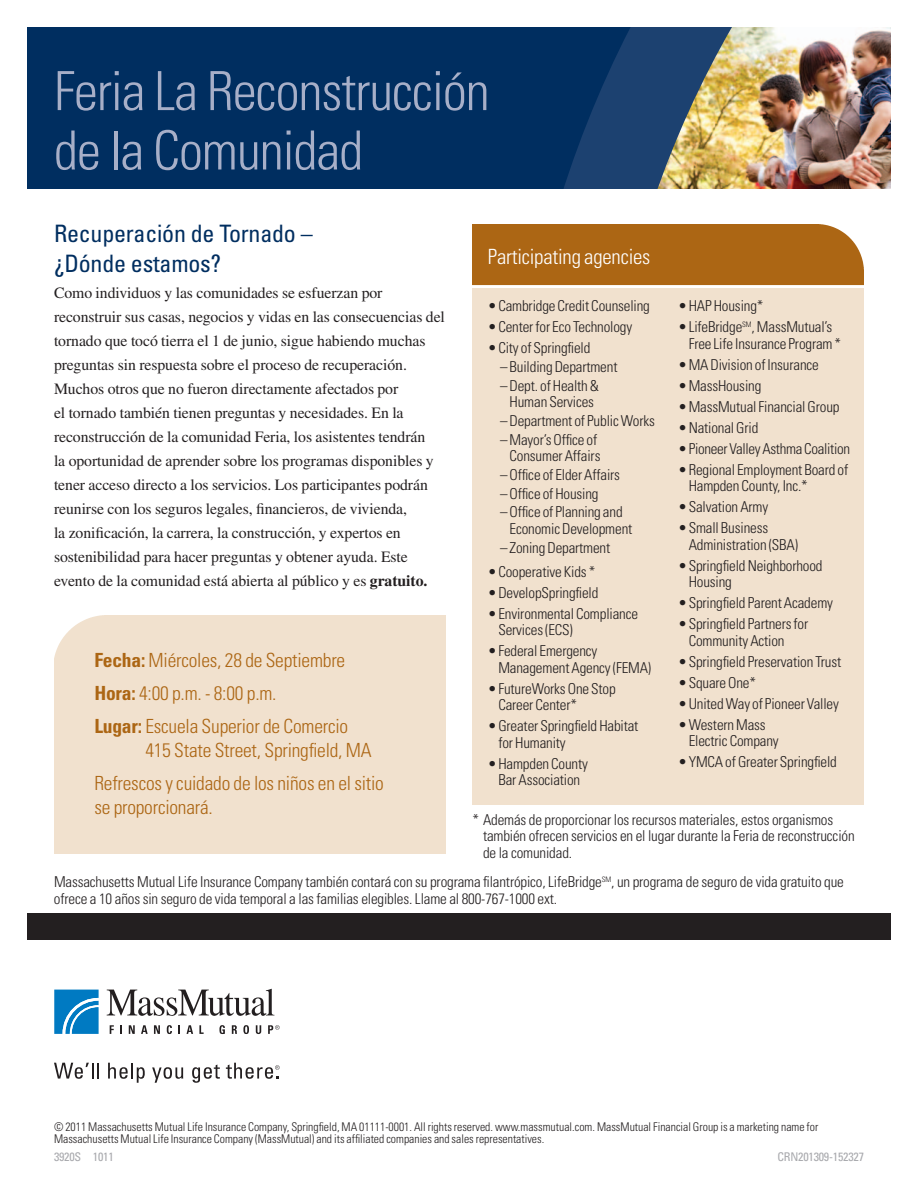
<style>
.page{position:relative;width:918px;height:1188px;background:#fff}
.page>*{position:absolute;margin:0;border:0;box-sizing:border-box;transform-origin:0 0}
.t1{font:300 condensed 54px/59.4px "Univers LT Std";letter-spacing:-.02em;color:#a7afc8}
.t2{font:condensed 24px/30px "Univers LT Std";letter-spacing:-.01em;color:#002e60}
.t3{font:300 condensed 21px "Univers LT Std";letter-spacing:-.01em;color:#fff}
.t4{font:300 condensed 19.5px/33px "Univers LT Std";letter-spacing:-.01em;color:#ac6614}
.t5{font:15.75px/24px "Times LT Std";letter-spacing:-.005em;color:#231f20}
.t6{font:300 condensed 15px/16.5px "Univers LT Std";letter-spacing:-.01em;color:#231f20}
.t7{font:300 condensed 12px/12.8px "Univers LT Std";color:#231f20}
.t8{font:condensed 12px "Univers LT Std";letter-spacing:-.015em;color:#a8a9ad}
.s1{font-weight:700}
</style>
<div class="page">
<img style="left:737px;top:27px;width:154px;height:162px">
<div style="left:27px;top:914px;width:864px;height:26px;background:#231f20"></div>
<svg style="left:54px;top:990px;width:45px;height:44px;background:#258dca"></svg>
<svg style="left:107px;top:989px;width:167px;height:27px"></svg>
<svg style="left:110px;top:1025px;width:4px;height:9px"></svg>
<svg style="left:120px;top:1025px;width:2px;height:9px"></svg>
<svg style="left:129px;top:1025px;width:6px;height:9px"></svg>
<svg style="left:141px;top:1025px;width:7px;height:9px"></svg>
<svg style="left:154px;top:1025px;width:6px;height:9px"></svg>
<svg style="left:167px;top:1025px;width:5px;height:9px"></svg>
<svg style="left:187px;top:1025px;width:6px;height:9px"></svg>
<svg style="left:199px;top:1025px;width:5px;height:9px"></svg>
<svg style="left:219px;top:1025px;width:6px;height:9px"></svg>
<svg style="left:232px;top:1025px;width:5px;height:9px"></svg>
<svg style="left:243px;top:1025px;width:6px;height:9px"></svg>
<svg style="left:256px;top:1025px;width:5px;height:9px"></svg>
<svg style="left:268px;top:1025px;width:12px;height:9px"></svg>
<svg style="left:54px;top:1063px;width:45px;height:16px"></svg>
<svg style="left:108px;top:1063px;width:37px;height:20px"></svg>
<svg style="left:152px;top:1067px;width:31px;height:16px"></svg>
<svg style="left:192px;top:1065px;width:28px;height:18px"></svg>
<svg style="left:226px;top:1063px;width:54px;height:16px"></svg>
<div style="left:27px;top:27px;width:485px;height:162px;background:#002e60"></div>
<svg style="left:512px;top:27px;width:225px;height:162px;background:#335069"></svg>
<div style="left:472px;top:240px;width:392px;height:565px;background:#f1e1ce"></div>
<div style="left:472px;top:225px;width:392px;height:63px;background:#ac6614"></div>
<h1 class="t1" style="left:54px;top:61px;width:437px">Feria La Reconstrucción de la Comunidad</h1>
<h2 class="t2" style="left:54px;top:218px;width:260px">Recuperación de Tornado – ¿Dónde estamos?</h2>
<p class="t5" style="left:54px;top:280px;width:393px">Como individuos y las comunidades se esfuerzan por reconstruir sus casas, negocios y vidas en las consecuencias del tornado que tocó tierra el 1 de junio, sigue habiendo muchas preguntas sin respuesta sobre el proceso de recuperación.<br>Muchos otros que no fueron directamente afectados por<br>el tornado también tienen preguntas y necesidades. En la reconstrucción de la comunidad Feria, los asistentes tendrán<br>la oportunidad de aprender sobre los programas disponibles y tener acceso directo a los servicios. Los participantes podrán reunirse con los seguros legales, financieros, de vivienda,<br>la zonificación, la carrera, la construcción, y expertos en sostenibilidad para hacer preguntas y obtener ayuda. Este evento de la comunidad está abierta al público y es <span class="s1">gratuito.</span></p>
<h3 class="t4" style="left:94px;top:644px;width:255px"><span class="s1">Fecha:</span> Miércoles, 28 de Septiembre<br><span class="s1">Hora:</span> 4:00 p.m. - 8:00 p.m.<br><span class="s1">Lugar:</span> Escuela Superior de Comercio</h3>
<h3 class="t4" style="left:94px;top:734px;width:291px;text-indent:51px">415 State Street, Springfield, MA<br>Refrescos y cuidado de los niños en el sitio</h3>
<h3 class="t4" style="left:94px;top:791px;width:120px">se proporcionará.</h3>
<h3 class="t3" style="left:488px;top:244px;width:164px">Participating agencies</h3>
<p class="t6" style="left:488px;top:298px;width:163px">•Cambridge Credit Counseling</p>
<p class="t6" style="left:488px;top:319px;width:146px">•Center for Eco Technology</p>
<p class="t6" style="left:488px;top:340px;width:104px">•City of Springfield</p>
<p class="t6" style="left:500px;top:358px;width:119px">– Building Department</p>
<p class="t6" style="left:500px;top:377px;width:101px;text-align:center">– Dept. of Health &amp;<br>Human Services</p>
<p class="t6" style="left:500px;top:412px;width:156px">– Department of Public Works</p>
<p class="t6" style="left:500px;top:431px;width:102px;text-align:right">– Mayor’s Office of<br>Consumer Affairs</p>
<p class="t6" style="left:500px;top:466px;width:121px">– Office of Elder Affairs</p>
<p class="t6" style="left:500px;top:485px;width:100px">– Office of Housing</p>
<p class="t6" style="left:510px;top:504px;width:124px;text-indent:-10px">– Office of Planning and<br>Economic Development</p>
<p class="t6" style="left:500px;top:539px;width:112px">– Zoning Department</p>
<p class="t6" style="left:488px;top:563px;width:109px">•Cooperative Kids *</p>
<p class="t6" style="left:488px;top:584px;width:112px">•DevelopSpringfield</p>
<p class="t6" style="left:498px;top:605px;width:141px;text-indent:-10px">•Environmental Compliance<br>Services (ECS)</p>
<p class="t6" style="left:498px;top:643px;width:154px;text-indent:-10px">•Federal Emergency<br>Management Agency (FEMA)</p>
<p class="t6" style="left:498px;top:680px;width:119px;text-indent:-10px">•FutureWorks One Stop<br>Career Center*</p>
<p class="t6" style="left:498px;top:718px;width:142px;text-indent:-10px">•Greater Springfield Habitat for Humanity</p>
<p class="t6" style="left:488px;top:755px;width:102px;text-align:center">•Hampden County<br>Bar Association</p>
<p class="t6" style="left:678px;top:298px;width:87px">•HAP Housing*</p>
<p class="t6" style="left:689px;top:319px;width:154px;text-indent:-10px">•LifeBridge<sup>SM</sup>, MassMutual’s<br>Free Life Insurance Program *</p>
<p class="t6" style="left:678px;top:356px;width:142px">•MA Division of Insurance</p>
<p class="t6" style="left:678px;top:377px;width:85px">•MassHousing</p>
<p class="t6" style="left:678px;top:398px;width:163px">•MassMutual Financial Group</p>
<p class="t6" style="left:678px;top:419px;width:82px">•National Grid</p>
<p class="t6" style="left:678px;top:440px;width:174px">•Pioneer Valley Asthma Coalition</p>
<p class="t6" style="left:689px;top:461px;width:161px;text-indent:-10px">•Regional Employment Board of<br>Hampden County, Inc.*</p>
<p class="t6" style="left:678px;top:499px;width:92px">•Salvation Army</p>
<p class="t6" style="left:689px;top:520px;width:111px;text-indent:-10px">•Small Business<br>Administration (SBA)</p>
<p class="t6" style="left:689px;top:557px;width:135px;text-indent:-10px">•Springfield Neighborhood<br>Housing</p>
<p class="t6" style="left:678px;top:595px;width:156px">•Springfield Parent Academy</p>
<p class="t6" style="left:689px;top:616px;width:121px;text-indent:-10px">•Springfield Partners for<br>Community Action</p>
<p class="t6" style="left:678px;top:653px;width:165px">•Springfield Preservation Trust</p>
<p class="t6" style="left:678px;top:674px;width:79px">•Square One*</p>
<p class="t6" style="left:678px;top:695px;width:162px">•United Way of Pioneer Valley</p>
<p class="t6" style="left:689px;top:716px;width:92px;text-indent:-10px">•Western Mass<br>Electric Company</p>
<p class="t6" style="left:678px;top:754px;width:160px">•YMCA of Greater Springfield</p>
<p class="t6" style="left:483px;top:811px;width:373px;text-indent:-10px">* Además de proporcionar los recursos materiales, estos organismos también ofrecen servicios en el lugar durante la Feria de reconstrucción de la comunidad.</p>
<p class="t6" style="left:54px;top:874px;width:791px">Massachusetts Mutual Life Insurance Company también contará con su programa filantrópico, LifeBridge<sup>SM</sup>, un programa de seguro de vida gratuito que ofrece a 10 años sin seguro de vida temporal a las familias elegibles. Llame al 800-767-1000 ext.</p>
<p class="t7" style="left:54px;top:1120px;width:766px">© 2011 Massachusetts Mutual Life Insurance Company, Springfield, MA 01111-0001. All rights reserved. www.massmutual.com. MassMutual Financial Group is a marketing name for<br>Massachusetts Mutual Life Insurance Company (MassMutual) and its affiliated companies and sales representatives.</p>
<p class="t8" style="left:54px;top:1149px;width:61px">3920S 1011</p>
<p class="t8" style="left:777px;top:1149px;width:88px">CRN201309-152327</p>
</div>
